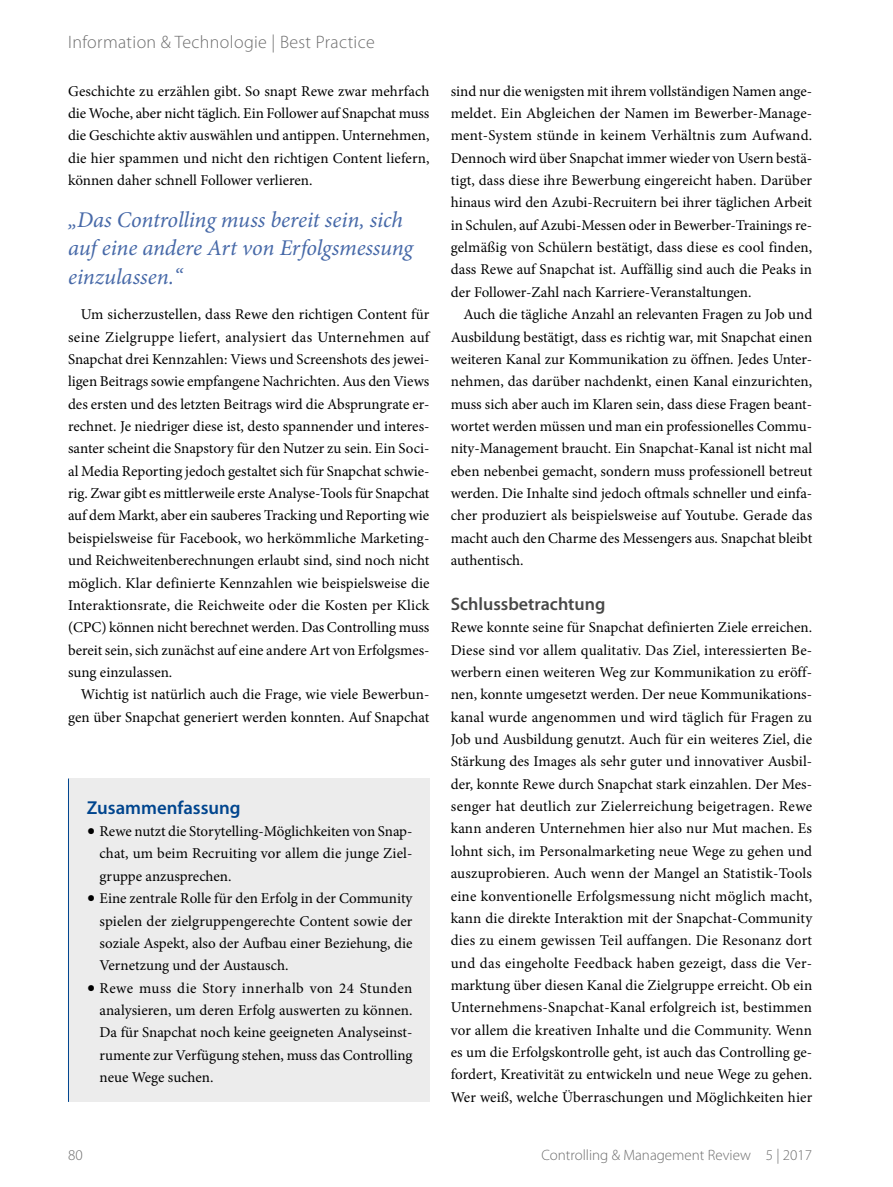
<style>
.page{position:relative;width:893px;height:1187px;background:#fff}
.page>*{position:absolute;margin:0;border:0;box-sizing:border-box;transform-origin:0 0}
.t1{font:italic 22.5px/28.5px "Minion Pro";letter-spacing:-.01em;color:#4769a8}
.t2{font:600 18.75px "Myriad Pro";color:#00458e}
.t3{font:300 18px "Myriad Pro";letter-spacing:.02em;color:#6e6e6e}
.t4{font:600 18px "Myriad Pro";color:#484847}
.t5{font:15px/22.4px "Minion Pro";color:#000;text-align:justify}
.t6{font:300 15px "Myriad Pro";color:#6e6e6e}
.s1{font-size:22.5px}
</style>
<div class="page">
<div style="left:68px;top:778px;width:361px;height:323px;background:#ececec"></div>
<hr style="left:68px;top:778px;width:1px;height:323px;background:#00458e">
<p class="t3" style="left:68px;top:32px;width:308px">Information &amp; Technologie | Best Practice</p>
<p class="t5" style="left:68px;top:80px;width:363px">Geschichte zu erzählen gibt. So snapt Rewe zwar mehrfach die Woche, aber nicht täglich. Ein Follower auf Snapchat muss die Geschichte aktiv auswählen und antippen. Unternehmen, die hier spammen und nicht den richtigen Content liefern, können daher schnell Follower verlieren.</p>
<h1 class="t1" style="left:68px;top:205px;width:347px">„Das Controlling muss bereit sein, sich auf eine andere Art von Erfolgsmessung einzulassen.“</h1>
<p class="t5" style="left:68px;top:303px;width:363px;text-indent:13px">Um sicherzustellen, dass Rewe den richtigen Content für seine Zielgruppe liefert, analysiert das Unternehmen auf Snapchat drei Kennzahlen: Views und Screenshots des jewei&shy;ligen Beitrags sowie empfangene Nachrichten. Aus den Views des ersten und des letzten Beitrags wird die Absprungrate er&shy;rechnet. Je niedriger diese ist, desto spannender und interes&shy;santer scheint die Snapstory für den Nutzer zu sein. Ein Soci&shy;al Media Reporting jedoch gestaltet sich für Snapchat schwie&shy;rig. Zwar gibt es mittlerweile erste Analyse-Tools für Snapchat auf dem Markt, aber ein sauberes Tracking und Reporting wie beispielsweise für Facebook, wo herkömmliche Marketing&shy;und Reichweitenberechnungen erlaubt sind, sind noch nicht möglich. Klar definierte Kennzahlen wie beispielsweise die Interaktionsrate, die Reichweite oder die Kosten per Klick (CPC) können nicht berechnet werden. Das Controlling muss bereit sein, sich zunächst auf eine andere Art von Erfolgsmes&shy;sung einzulassen.</p>
<p class="t5" style="left:68px;top:683px;width:363px;text-align:right">Wichtig ist natürlich auch die Frage, wie viele Bewerbun&shy;gen über Snapchat generiert werden konnten. Auf Snapchat</p>
<p class="t2" style="left:87px;top:795px;width:155px">Zusammenfassung</p>
<p class="t5" style="left:100px;top:820px;width:314px;text-indent:-13px"><span class="s1">•</span> Rewe nutzt die Storytelling-Möglichkeiten von Snap&shy;chat, um beim Recruiting vor allem die junge Ziel&shy;gruppe anzusprechen.</p>
<p class="t5" style="left:100px;top:887px;width:314px;text-indent:-13px"><span class="s1">•</span> Eine zentrale Rolle für den Erfolg in der Community spielen der zielgruppengerechte Content sowie der soziale Aspekt, also der Aufbau einer Beziehung, die Vernetzung und der Austausch.</p>
<p class="t5" style="left:100px;top:976px;width:315px;text-indent:-13px"><span class="s1">•</span> Rewe muss die Story innerhalb von 24 Stunden analysieren, um deren Erfolg auswerten zu können.<br>Da für Snapchat noch keine geeigneten Analyseinst&shy;rumente zur Verfügung stehen, muss das Controlling neue Wege suchen.</p>
<p class="t5" style="left:451px;top:80px;width:363px">sind nur die wenigsten mit ihrem vollständigen Namen ange&shy;meldet. Ein Abgleichen der Namen im Bewerber-Manage&shy;ment-System stünde in keinem Verhältnis zum Aufwand.<br>Dennoch wird über Snapchat immer wieder von Usern bestä&shy;tigt, dass diese ihre Bewerbung eingereicht haben. Darüber hinaus wird den Azubi-Recruitern bei ihrer täglichen Arbeit in Schulen, auf Azubi-Messen oder in Bewerber-Trainings re&shy;gelmäßig von Schülern bestätigt, dass diese es cool finden, dass Rewe auf Snapchat ist. Auffällig sind auch die Peaks in der Follower-Zahl nach Karriere-Veranstaltungen.</p>
<p class="t5" style="left:451px;top:303px;width:363px;text-indent:13px">Auch die tägliche Anzahl an relevanten Fragen zu Job und Ausbildung bestätigt, dass es richtig war, mit Snapchat einen weiteren Kanal zur Kommunikation zu öffnen. Jedes Unter&shy;nehmen, das darüber nachdenkt, einen Kanal einzurichten, muss sich aber auch im Klaren sein, dass diese Fragen beant&shy;wortet werden müssen und man ein professionelles Commu&shy;nity-Management braucht. Ein Snapchat-Kanal ist nicht mal eben nebenbei gemacht, sondern muss professionell betreut werden. Die Inhalte sind jedoch oftmals schneller und einfa&shy;cher produziert als beispielsweise auf Youtube. Gerade das macht auch den Charme des Messengers aus. Snapchat bleibt authentisch.</p>
<p class="t4" style="left:451px;top:592px;width:156px">Schlussbetrachtung</p>
<p class="t5" style="left:451px;top:616px;width:363px">Rewe konnte seine für Snapchat definierten Ziele erreichen.<br>Diese sind vor allem qualitativ. Das Ziel, interessierten Be&shy;werbern einen weiteren Weg zur Kommunikation zu eröff&shy;nen, konnte umgesetzt werden. Der neue Kommunikations&shy;kanal wurde angenommen und wird täglich für Fragen zu Job und Ausbildung genutzt. Auch für ein weiteres Ziel, die Stärkung des Images als sehr guter und innovativer Ausbil&shy;der, konnte Rewe durch Snapchat stark einzahlen. Der Mes&shy;senger hat deutlich zur Zielerreichung beigetragen. Rewe kann anderen Unternehmen hier also nur Mut machen. Es lohnt sich, im Personalmarketing neue Wege zu gehen und auszuprobieren. Auch wenn der Mangel an Statistik-Tools eine konventionelle Erfolgsmessung nicht möglich macht, kann die direkte Interaktion mit der Snapchat-Community dies zu einem gewissen Teil auffangen. Die Resonanz dort und das eingeholte Feedback haben gezeigt, dass die Ver&shy;marktung über diesen Kanal die Zielgruppe erreicht. Ob ein Unternehmens-Snapchat-Kanal erfolgreich ist, bestimmen vor allem die kreativen Inhalte und die Community. Wenn es um die Erfolgskontrolle geht, ist auch das Controlling ge&shy;fordert, Kreativität zu entwickeln und neue Wege zu gehen.<br>Wer weiß, welche Überraschungen und Möglichkeiten hier</p>
<p class="t6" style="left:68px;top:1146px;width:16px">80</p>
<p class="t6" style="left:541px;top:1146px;width:272px">Controlling &amp; Management Review 5 | 2017</p>
</div>
